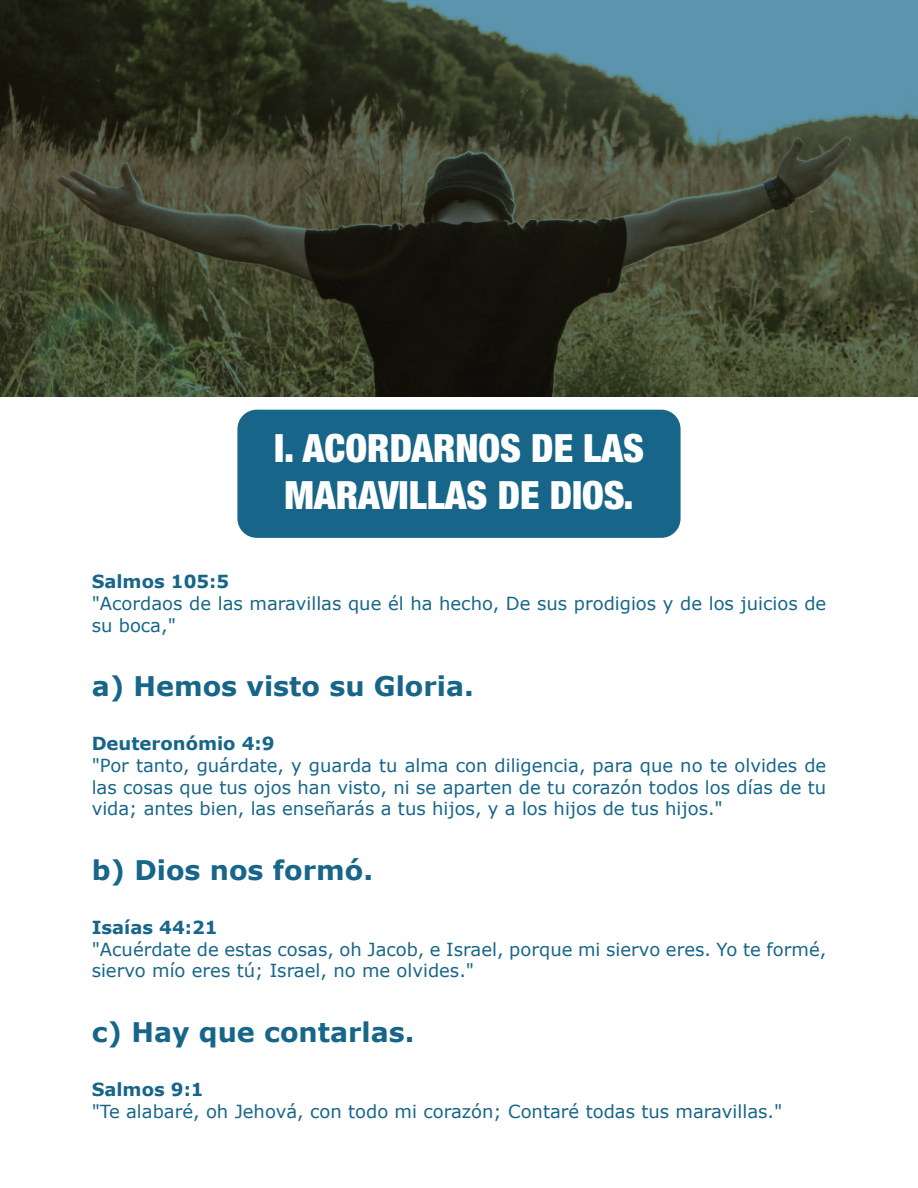
<style>
.page{position:relative;width:918px;height:1188px;background:#fff}
.page>*{position:absolute;margin:0;border:0;box-sizing:border-box;transform-origin:0 0}
.t1{font:900 condensed 39px/46.8px "Helvetica Neue";color:#fff}
.t2{font:700 27px "Verdana";color:#176689}
.t3{font:18px/21.6px "Verdana";color:#176689}
.t4{font:700 18px "Verdana";color:#176689}
</style>
<div class="page">
<div style="left:237px;top:410px;width:444px;height:128px;background:#176689;border-radius:19px"></div>
<svg style="left:0;top:0;width:918px;height:396px;background:#3c4637"></svg>
<h1 class="t1" style="left:274px;top:425px;width:371px">I. ACORDARNOS DE LAS<br>MARAVILLAS DE DIOS.</h1>
<p class="t4" style="left:92px;top:569px;width:139px">Salmos 105:5</p>
<p class="t3" style="left:92px;top:592px;width:736px">"Acordaos de las maravillas que él ha hecho, De sus prodigios y de los juicios de su boca,"</p>
<h2 class="t2" style="left:92px;top:667px;width:384px">a) Hemos visto su Gloria.</h2>
<p class="t4" style="left:92px;top:731px;width:184px">Deuteronómio 4:9</p>
<p class="t3" style="left:92px;top:754px;width:736px;text-align:justify">"Por tanto, guárdate, y guarda tu alma con diligencia, para que no te olvides de las cosas que tus ojos han visto, ni se aparten de tu corazón todos los días de tu vida; antes bien, las enseñarás a tus hijos, y a los hijos de tus hijos."</p>
<h2 class="t2" style="left:92px;top:851px;width:283px">b) Dios nos formó.</h2>
<p class="t4" style="left:92px;top:915px;width:127px">Isaías 44:21</p>
<p class="t3" style="left:92px;top:938px;width:736px">"Acuérdate de estas cosas, oh Jacob, e Israel, porque mi siervo eres. Yo te formé, siervo mío eres tú; Israel, no me olvides."</p>
<h2 class="t2" style="left:92px;top:1013px;width:324px">c) Hay que contarlas.</h2>
<p class="t4" style="left:92px;top:1077px;width:114px">Salmos 9:1</p>
<p class="t3" style="left:92px;top:1100px;width:692px">"Te alabaré, oh Jehová, con todo mi corazón; Contaré todas tus maravillas."</p>
</div>
